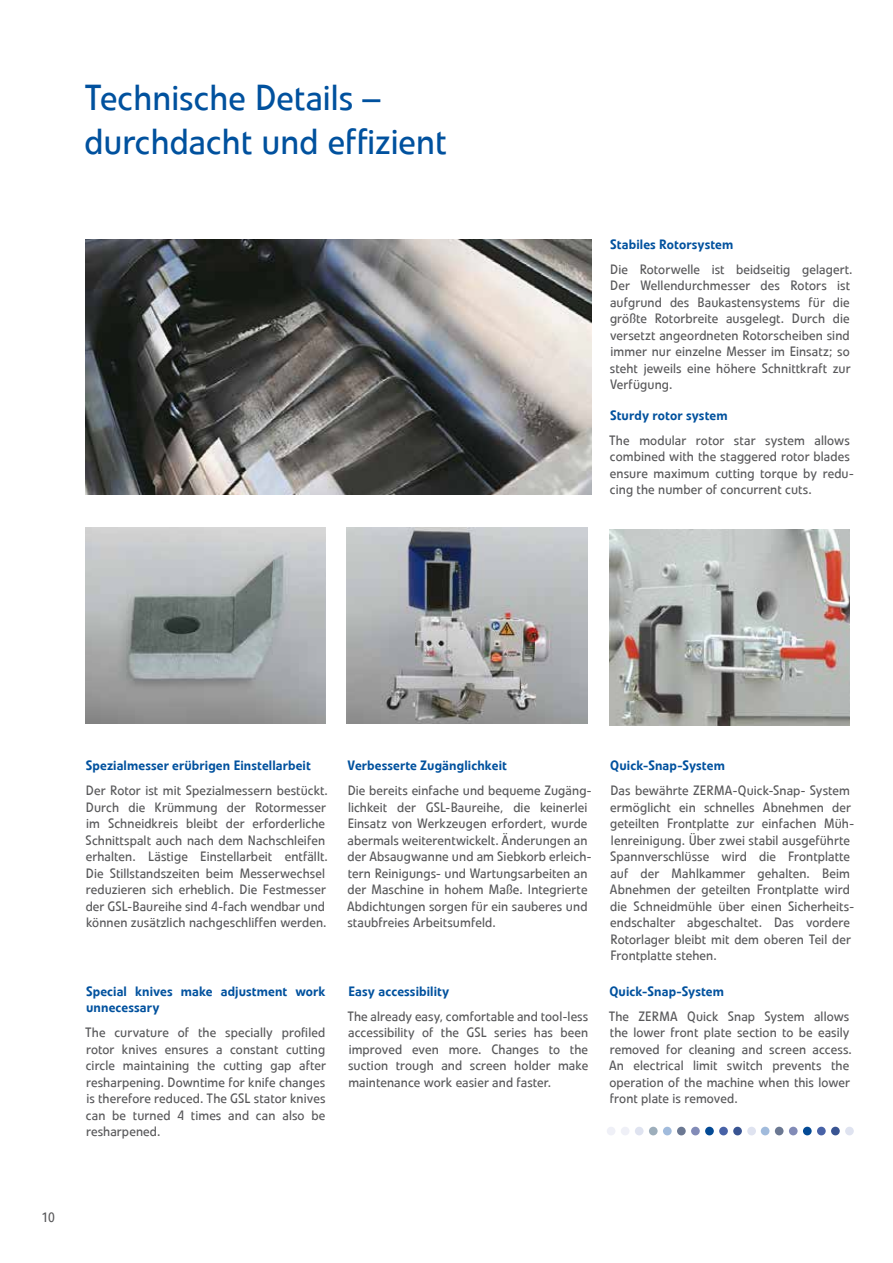
<style>
.page{position:relative;width:893px;height:1263px;background:#fff}
.page>*{position:absolute;margin:0;border:0;box-sizing:border-box;transform-origin:0 0}
.t1{font:36px/43.2px "Veto Com";color:#00519e}
.t2{font:13.5px/16.5px "Veto Com";letter-spacing:.005em;color:#58585a}
.t3{font:500 13.5px/16.2px "Veto Com";letter-spacing:.01em;color:#00519e}
</style>
<div class="page">
<img style="left:85px;top:527px;width:241px;height:196px">
<img style="left:85px;top:239px;width:506px;height:256px">
<img style="left:609px;top:530px;width:241px;height:195px">
<img style="left:347px;top:527px;width:241px;height:196px">
<div style="left:761px;top:1127px;width:8px;height:8px;background:#a1bbdc;border-radius:50%"></div>
<div style="left:775px;top:1127px;width:8px;height:8px;background:#6b7892;border-radius:50%"></div>
<div style="left:789px;top:1127px;width:9px;height:8px;background:#828bb7;border-radius:50%"></div>
<div style="left:803px;top:1127px;width:9px;height:8px;background:#034a95;border-radius:50%"></div>
<div style="left:817px;top:1127px;width:9px;height:8px;background:#4862a7;border-radius:50%"></div>
<div style="left:831px;top:1127px;width:9px;height:8px;background:#395492;border-radius:50%"></div>
<div style="left:845px;top:1127px;width:9px;height:8px;background:#dfe3f0;border-radius:50%"></div>
<div style="left:607px;top:1127px;width:8px;height:8px;background:#eff0f7;border-radius:50%"></div>
<div style="left:621px;top:1127px;width:8px;height:8px;background:#eff0f7;border-radius:50%"></div>
<div style="left:635px;top:1127px;width:9px;height:8px;background:#dfe3f0;border-radius:50%"></div>
<div style="left:649px;top:1127px;width:9px;height:8px;background:#9daebb;border-radius:50%"></div>
<div style="left:663px;top:1127px;width:9px;height:8px;background:#a1bbdc;border-radius:50%"></div>
<div style="left:677px;top:1127px;width:9px;height:8px;background:#6b7892;border-radius:50%"></div>
<div style="left:691px;top:1127px;width:9px;height:8px;background:#828bb7;border-radius:50%"></div>
<div style="left:705px;top:1127px;width:9px;height:8px;background:#034a95;border-radius:50%"></div>
<div style="left:719px;top:1127px;width:9px;height:8px;background:#4862a7;border-radius:50%"></div>
<div style="left:733px;top:1127px;width:9px;height:8px;background:#395492;border-radius:50%"></div>
<div style="left:747px;top:1127px;width:9px;height:8px;background:#dfe3f0;border-radius:50%"></div>
<h1 class="t1" style="left:84px;top:77px;width:364px">Technische Details – durchdacht und effizient</h1>
<p class="t3" style="left:610px;top:236px;width:125px">Stabiles Rotorsystem</p>
<p class="t2" style="left:610px;top:261px;width:244px">Die Rotorwelle ist beidseitig gelagert.<br>Der Wellendurchmesser des Rotors ist aufgrund des Baukastensystems für die größte Rotorbreite ausgelegt. Durch die versetzt angeordneten Rotorscheiben sind immer nur einzelne Messer im Einsatz; so steht jeweils eine höhere Schnittkraft zur Verfügung.</p>
<p class="t3" style="left:610px;top:407px;width:119px">Sturdy rotor system</p>
<p class="t2" style="left:609px;top:432px;width:246px">The modular rotor star system allows combined with the staggered rotor blades ensure maximum cutting torque by redu&shy;cing the number of concurrent cuts.</p>
<p class="t2" style="left:41px;top:1209px;width:15px">10</p>
<p class="t3" style="left:86px;top:758px;width:227px">Spezialmesser erübrigen Einstellarbeit</p>
<p class="t2" style="left:86px;top:782px;width:244px">Der Rotor ist mit Spezialmessern bestückt.<br>Durch die Krümmung der Rotormesser im Schneidkreis bleibt der erforderliche Schnittspalt auch nach dem Nachschleifen erhalten. Lästige Einstellarbeit entfällt.<br>Die Stillstandszeiten beim Messerwechsel reduzieren sich erheblich. Die Festmesser der GSL-Baureihe sind 4-fach wendbar und können zusätzlich nachgeschliffen werden.</p>
<p class="t3" style="left:86px;top:983px;width:241px">Special knives make adjustment work unnecessary</p>
<p class="t2" style="left:85px;top:1024px;width:242px;text-align:justify">The curvature of the specially profiled rotor knives ensures a constant cutting circle maintaining the cutting gap after resharpening. Downtime for knife changes is therefore reduced. The GSL stator knives can be turned 4 times and can also be resharpened.</p>
<p class="t3" style="left:347px;top:758px;width:161px">Verbesserte Zugänglichkeit</p>
<p class="t2" style="left:347px;top:782px;width:246px">Die bereits einfache und bequeme Zugäng&shy;lichkeit der GSL-Baureihe, die keinerlei Einsatz von Werkzeugen erfordert, wurde abermals weiterentwickelt. Änderungen an der Absaugwanne und am Siebkorb erleich&shy;tern Reinigungs- und Wartungsarbeiten an der Maschine in hohem Maße. Integrierte Abdichtungen sorgen für ein sauberes und staubfreies Arbeitsumfeld.</p>
<p class="t3" style="left:348px;top:983px;width:102px">Easy accessibility</p>
<p class="t2" style="left:347px;top:1008px;width:242px;text-align:justify">The already easy, comfortable and tool-less accessibility of the GSL series has been improved even more. Changes to the suction trough and screen holder make maintenance work easier and faster.</p>
<p class="t3" style="left:610px;top:758px;width:116px">Quick-Snap-System</p>
<p class="t2" style="left:610px;top:782px;width:245px">Das bewährte ZERMA-Quick-Snap- System ermöglicht ein schnelles Abnehmen der geteilten Frontplatte zur einfachen Müh&shy;lenreinigung. Über zwei stabil ausgeführte Spannverschlüsse wird die Frontplatte auf der Mahlkammer gehalten. Beim Abnehmen der geteilten Frontplatte wird die Schneidmühle über einen Sicherheits&shy;endschalter abgeschaltet. Das vordere Rotorlager bleibt mit dem oberen Teil der Frontplatte stehen.</p>
<p class="t3" style="left:609px;top:983px;width:116px">Quick-Snap-System</p>
<p class="t2" style="left:609px;top:1008px;width:245px">The ZERMA Quick Snap System allows the lower front plate section to be easily removed for cleaning and screen access.<br>An electrical limit switch prevents the operation of the machine when this lower front plate is removed.</p>
</div>
